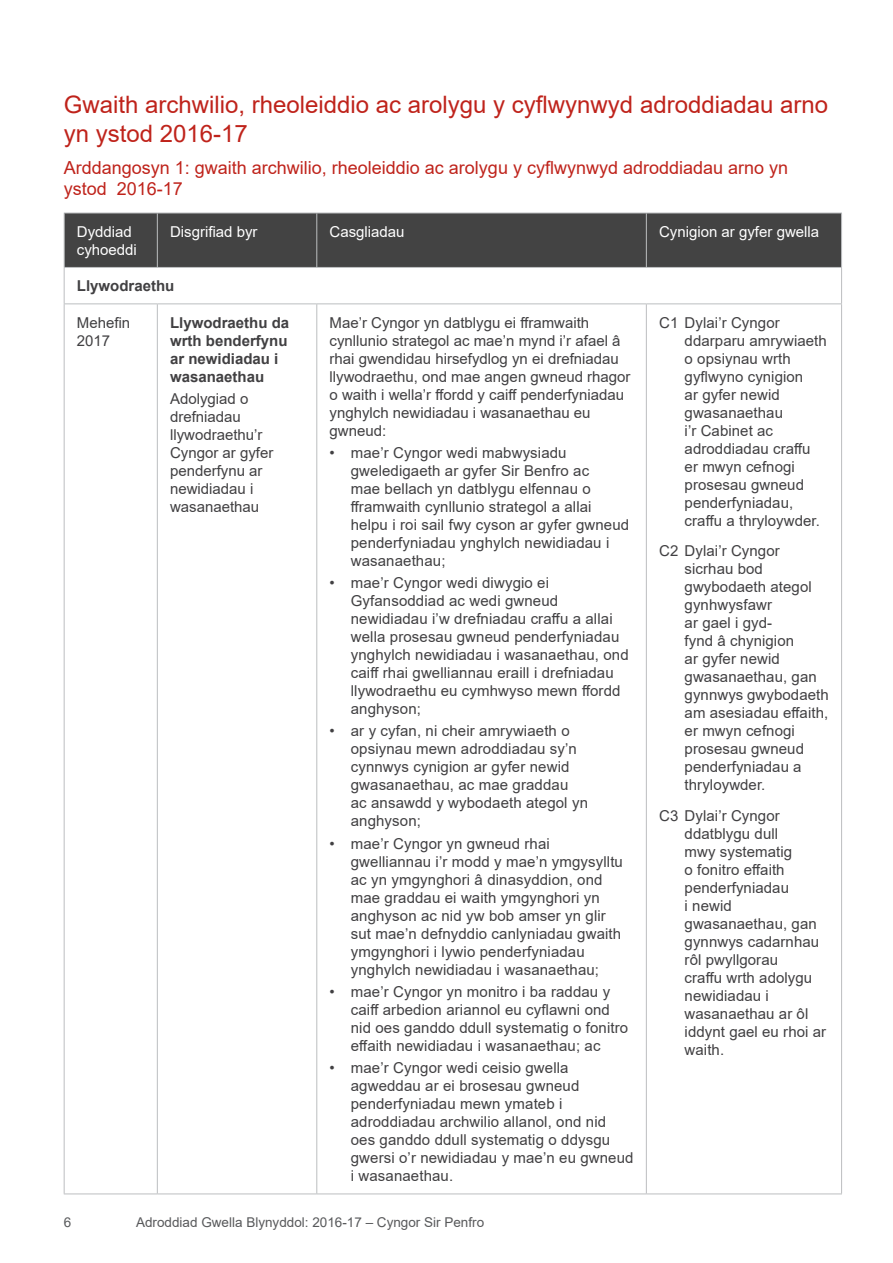
<style>
.page{position:relative;width:893px;height:1263px;background:#fff}
.page>*{position:absolute;margin:0;border:0;box-sizing:border-box;transform-origin:0 0}
.Heading_1{font:24px/28.8px "Arial";color:#bf231b}
.Exhibit_heading{font:18px/21.6px "Arial";color:#bf231b}
.Table_bullet_text{font:15px/18px "Arial";letter-spacing:.01em;color:#414042}
.Table_numbered_text{font:15px/18px "Arial";letter-spacing:.005em;color:#414042}
.Table_text{font:15px/18px "Arial";color:#414042}
.Table_text-2{font:700 15px/18px "Arial";color:#414042}
.Table_header_text{font:15px/18px "Arial";color:#fff}
.t1{font:13.5px "Arial";color:#58595b}
</style>
<div class="page">
<div style="left:65px;top:214px;width:776px;height:53px;background:#434343"></div>
<hr style="left:64px;top:213px;width:93px;height:1px;background:#bcbec0">
<hr style="left:64px;top:213px;width:1px;height:54px;background:#bcbec0">
<hr style="left:157px;top:213px;width:160px;height:1px;background:#bcbec0">
<hr style="left:157px;top:213px;width:1px;height:54px;background:#bcbec0">
<hr style="left:317px;top:213px;width:329px;height:1px;background:#bcbec0">
<hr style="left:316px;top:213px;width:1px;height:54px;background:#bcbec0">
<hr style="left:646px;top:213px;width:196px;height:1px;background:#bcbec0">
<hr style="left:646px;top:213px;width:1px;height:54px;background:#bcbec0">
<hr style="left:841px;top:213px;width:1px;height:54px;background:#bcbec0">
<hr style="left:64px;top:267px;width:93px;height:1px;background:#bcbec0">
<hr style="left:64px;top:268px;width:1px;height:35px;background:#bcbec0">
<hr style="left:157px;top:267px;width:160px;height:1px;background:#bcbec0">
<hr style="left:317px;top:267px;width:329px;height:1px;background:#bcbec0">
<hr style="left:646px;top:267px;width:196px;height:1px;background:#bcbec0">
<hr style="left:841px;top:268px;width:1px;height:35px;background:#bcbec0">
<hr style="left:64px;top:303px;width:93px;height:1px;background:#bcbec0">
<hr style="left:64px;top:304px;width:1px;height:889px;background:#bcbec0">
<hr style="left:157px;top:303px;width:160px;height:1px;background:#bcbec0">
<hr style="left:157px;top:304px;width:1px;height:889px;background:#bcbec0">
<hr style="left:317px;top:303px;width:329px;height:1px;background:#bcbec0">
<hr style="left:316px;top:304px;width:1px;height:889px;background:#bcbec0">
<hr style="left:646px;top:303px;width:196px;height:1px;background:#bcbec0">
<hr style="left:646px;top:304px;width:1px;height:889px;background:#bcbec0">
<hr style="left:841px;top:304px;width:1px;height:889px;background:#bcbec0">
<hr style="left:64px;top:1193px;width:93px;height:1px;background:#bcbec0">
<hr style="left:157px;top:1193px;width:160px;height:1px;background:#bcbec0">
<hr style="left:317px;top:1193px;width:329px;height:1px;background:#bcbec0">
<hr style="left:646px;top:1193px;width:196px;height:1px;background:#bcbec0">
<h3 class="Heading_1" style="left:64px;top:90px;width:766px">Gwaith archwilio, rheoleiddio ac arolygu y cyflwynwyd adroddiadau arno yn ystod 2016-17</h3>
<p class="Exhibit_heading" style="left:64px;top:156px;width:726px">Arddangosyn 1: gwaith archwilio, rheoleiddio ac arolygu y cyflwynwyd adroddiadau arno yn ystod 2016-17</p>
<p class="Table_header_text" style="left:77px;top:222px;width:62px">Dyddiad cyhoeddi</p>
<p class="Table_header_text" style="left:170px;top:222px;width:89px">Disgrifiad byr</p>
<p class="Table_header_text" style="left:330px;top:222px;width:77px">Casgliadau</p>
<p class="Table_header_text" style="left:659px;top:222px;width:162px">Cynigion ar gyfer gwella</p>
<p class="Table_text-2" style="left:77px;top:277px;width:99px">Llywodraethu</p>
<p class="Table_text" style="left:77px;top:313px;width:55px">Mehefin<br>2017</p>
<p class="Table_text-2" style="left:170px;top:313px;width:121px">Llywodraethu da wrth benderfynu ar newidiadau i wasanaethau</p>
<p class="Table_text" style="left:170px;top:389px;width:105px">Adolygiad o drefniadau llywodraethu’r<br>Cyngor ar gyfer penderfynu ar newidiadau i wasanaethau</p>
<p class="Table_text" style="left:330px;top:313px;width:302px">Mae’r Cyngor yn datblygu ei fframwaith cynllunio strategol ac mae’n mynd i’r afael â rhai gwendidau hirsefydlog yn ei drefniadau llywodraethu, ond mae angen gwneud rhagor o waith i wella’r ffordd y caiff penderfyniadau ynghylch newidiadau i wasanaethau eu gwneud:</p>
<p class="Table_bullet_text" style="left:351px;top:443px;width:280px;text-indent:-21px">• mae’r Cyngor wedi mabwysiadu gweledigaeth ar gyfer Sir Benfro ac<br>mae bellach yn datblygu elfennau o fframwaith cynllunio strategol a allai helpu i roi sail fwy cyson ar gyfer gwneud penderfyniadau ynghylch newidiadau i wasanaethau;</p>
<p class="Table_bullet_text" style="left:351px;top:574px;width:279px;text-indent:-21px">• mae’r Cyngor wedi diwygio ei Gyfansoddiad ac wedi gwneud newidiadau i’w drefniadau craffu a allai wella prosesau gwneud penderfyniadau ynghylch newidiadau i wasanaethau, ond caiff rhai gwelliannau eraill i drefniadau llywodraethu eu cymhwyso mewn ffordd anghyson;</p>
<p class="Table_bullet_text" style="left:351px;top:722px;width:239px;text-indent:-21px">• ar y cyfan, ni cheir amrywiaeth o opsiynau mewn adroddiadau sy’n cynnwys cynigion ar gyfer newid gwasanaethau, ac mae graddau ac ansawdd y wybodaeth ategol yn anghyson;</p>
<p class="Table_bullet_text" style="left:351px;top:834px;width:274px;text-indent:-21px">• mae’r Cyngor yn gwneud rhai gwelliannau i’r modd y mae’n ymgysylltu ac yn ymgynghori â dinasyddion, ond mae graddau ei waith ymgynghori yn anghyson ac nid yw bob amser yn glir sut mae’n defnyddio canlyniadau gwaith ymgynghori i lywio penderfyniadau ynghylch newidiadau i wasanaethau;</p>
<p class="Table_bullet_text" style="left:351px;top:982px;width:279px;text-indent:-21px">• mae’r Cyngor yn monitro i ba raddau y caiff arbedion ariannol eu cyflawni ond nid oes ganddo ddull systematig o fonitro effaith newidiadau i wasanaethau; ac</p>
<p class="Table_bullet_text" style="left:351px;top:1059px;width:284px;text-indent:-21px">• mae’r Cyngor wedi ceisio gwella agweddau ar ei brosesau gwneud penderfyniadau mewn ymateb i adroddiadau archwilio allanol, ond nid oes ganddo ddull systematig o ddysgu gwersi o’r newidiadau y mae’n eu gwneud i wasanaethau.</p>
<p class="Table_numbered_text" style="left:685px;top:313px;width:144px;text-indent:-26px">C1 Dylai’r Cyngor ddarparu amrywiaeth o opsiynau wrth gyflwyno cynigion<br>ar gyfer newid gwasanaethau<br>i’r Cabinet ac adroddiadau craffu er mwyn cefnogi prosesau gwneud penderfyniadau, craffu a thryloywder.</p>
<p class="Table_numbered_text" style="left:685px;top:542px;width:146px;text-indent:-26px">C2 Dylai’r Cyngor sicrhau bod gwybodaeth ategol gynhwysfawr<br>ar gael i gyd-<br>fynd â chynigion<br>ar gyfer newid gwasanaethau, gan gynnwys gwybodaeth am asesiadau effaith, er mwyn cefnogi prosesau gwneud penderfyniadau a thryloywder.</p>
<p class="Table_numbered_text" style="left:685px;top:807px;width:143px;text-indent:-26px">C3 Dylai’r Cyngor ddatblygu dull<br>mwy systematig<br>o fonitro effaith penderfyniadau<br>i newid gwasanaethau, gan gynnwys cadarnhau rôl pwyllgorau<br>craffu wrth adolygu newidiadau i wasanaethau ar ôl iddynt gael eu rhoi ar waith.</p>
<p class="t1" style="left:64px;top:1213px;width:9px">6</p>
<p class="t1" style="left:136px;top:1213px;width:350px">Adroddiad Gwella Blynyddol: 2016-17 – Cyngor Sir Penfro</p>
</div>
